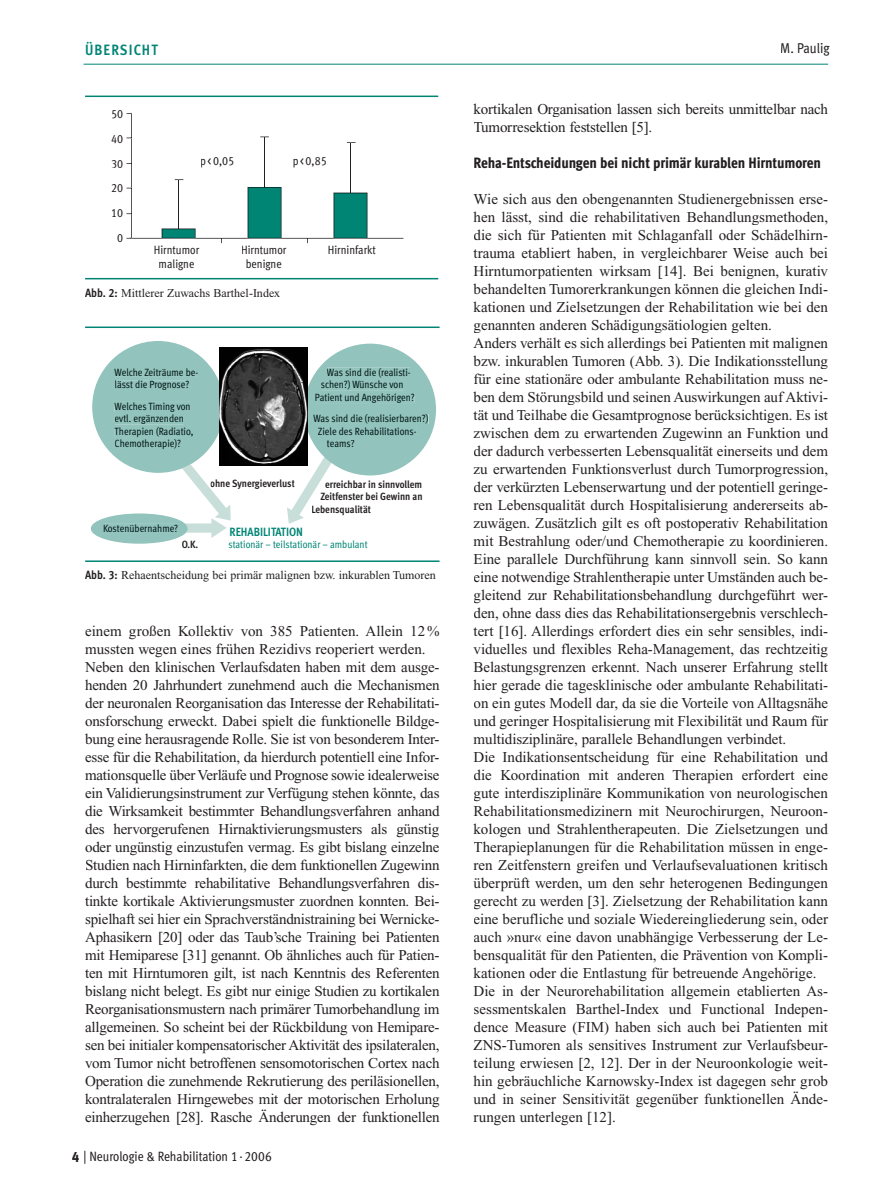
<style>
.page{position:relative;width:892px;height:1191px;background:#fff}
.page>*{position:absolute;margin:0;border:0;box-sizing:border-box;transform-origin:0 0}
.t1{font:15px/18px "Times New Roman";letter-spacing:-.005em;color:#231f20}
.t2{font:15px "Meta Cond Extra Bold LF";letter-spacing:-.01em;color:#231f20}
.t3{font:700 15px "Meta Cond";letter-spacing:.075em;color:#008575}
.t4{font:14.25px "Meta Cond Book LF";color:#231f20}
.t5{font:13.5px "Meta Cond Book LF";color:#231f20}
.t6{font:12px "Times New Roman";color:#231f20}
.t7{font:12px/24.8px "Meta Cond Book LF";color:#231f20;text-align:center}
.t8{font:12px "Meta Cond Bold LF";color:#008575}
.t9{font:10.5px/12.6px "Meta Cond Book LF";color:#021716}
.t10{font:10.5px "Meta Cond Bold LF";color:#231f20}
.t11{font:10.5px "Meta Cond Book LF";color:#008575}
.s1{font-family:"Meta Cond Bold LF"}
.s2{font-family:"Meta Cond Extra Bold LF";font-size:15px}
</style>
<div class="page">
<hr style="left:83px;top:64px;width:745px;height:1px;background:#008575">
<svg style="left:126px;top:113px;width:277px;height:130px"></svg>
<hr style="left:85px;top:96px;width:353px;height:1px;background:#008575">
<hr style="left:85px;top:278px;width:353px;height:1px;background:#008575">
<svg style="left:287px;top:344px;width:149px;height:180px"></svg>
<div style="left:327px;top:368px;width:83px;height:9px;background:#93c3bd"></div>
<div style="left:321px;top:380px;width:82px;height:10px;background:#93c3bd"></div>
<div style="left:316px;top:393px;width:98px;height:10px;background:#93c3bd"></div>
<div style="left:313px;top:414px;width:115px;height:10px;background:#93c3bd"></div>
<div style="left:318px;top:427px;width:98px;height:8px;background:#93c3bd"></div>
<div style="left:327px;top:440px;width:27px;height:7px;background:#93c3bd"></div>
<img style="left:230px;top:347px;width:78px;height:118px">
<svg style="left:91px;top:341px;width:139px;height:202px"></svg>
<hr style="left:85px;top:326px;width:354px;height:2px;background:#008575">
<hr style="left:85px;top:560px;width:354px;height:2px;background:#008575">
<p class="t3" style="left:85px;top:41px;width:74px">ÜBERSICHT</p>
<p class="t4" style="left:780px;top:40px;width:51px">M. Paulig</p>
<p class="t7" style="left:111px;top:101px;width:13px">50<br>40<br>30<br>20<br>10<br>0</p>
<p class="t7" style="left:200px;top:148px;width:35px">p &lt; 0,05</p>
<p class="t7" style="left:293px;top:148px;width:35px">p &lt; 0,85</p>
<p class="t7" style="left:154px;top:242px;width:47px;line-height:14.4px">Hirntumor maligne</p>
<p class="t7" style="left:241px;top:242px;width:47px;line-height:14.4px">Hirntumor benigne</p>
<p class="t7" style="left:328px;top:237px;width:50px">Hirninfarkt</p>
<p class="t6" style="left:85px;top:286px;width:196px"><span class="s1">Abb. 2:</span> Mittlerer Zuwachs Barthel-Index</p>
<p class="t9" style="left:115px;top:366px;width:85px">Welche Zeiträume be&shy;lässt die Prognose?</p>
<p class="t9" style="left:115px;top:399px;width:80px">Welches Timing von evtl. ergänzenden<br>Therapien (Radiatio,<br>Chemotherapie)?</p>
<p class="t9" style="left:103px;top:521px;width:77px">Kostenübernahme?</p>
<p class="t9" style="left:327px;top:366px;width:85px">Was sind die (realisti-</p>
<p class="t9" style="left:321px;top:378px;width:84px">schen?) Wünsche von</p>
<p class="t9" style="left:315px;top:391px;width:101px">Patient und Angehörigen?</p>
<p class="t9" style="left:313px;top:412px;width:116px">Was sind die (realisierbaren?)</p>
<p class="t9" style="left:318px;top:425px;width:100px">Ziele des Rehabilitations-</p>
<p class="t9" style="left:327px;top:437px;width:29px">teams?</p>
<p class="t10" style="left:210px;top:477px;width:86px">ohne Synergieverlust</p>
<p class="t8" style="left:229px;top:524px;width:75px">REHABILITATION</p>
<p class="t10" style="left:325px;top:478px;width:99px">erreichbar in sinnvollem</p>
<p class="t10" style="left:320px;top:490px;width:103px">Zeit fenster bei Gewinn an</p>
<p class="t10" style="left:311px;top:503px;width:61px">Lebensqualität</p>
<p class="t10" style="left:182px;top:538px;width:18px">O.K.</p>
<p class="t11" style="left:228px;top:538px;width:141px">stationär – teilstationär – ambulant</p>
<p class="t6" style="left:85px;top:569px;width:352px"><span class="s1">Abb. 3:</span> Rehaentscheidung bei primär malignen bzw. inkurablen Tumoren</p>
<p class="t1" style="left:85px;top:622px;width:356px">einem großen Kollektiv von 385 Patienten. Allein 12 % mussten wegen eines frühen Rezidivs reoperiert werden.<br>Neben den klinischen Verlaufsdaten haben mit dem ausge&shy;henden 20 Jahrhundert zunehmend auch die Mechanismen der neuronalen Reorganisation das Interesse der Rehabilitati&shy;onsforschung erweckt. Dabei spielt die funktionelle Bildge&shy;bung eine herausragende Rolle. Sie ist von besonderem Inter&shy;esse für die Rehabilitation, da hierdurch potentiell eine Infor&shy;mationsquelle über Verläufe und Prognose sowie idealerweise ein Validierungsinstrument zur Verfügung stehen könnte, das die Wirksamkeit bestimmter Behandlungsverfahren anhand des hervorgerufenen Hirnaktivierungsmusters als günstig oder ungünstig einzustufen vermag. Es gibt bislang einzelne Studien nach Hirninfarkten, die dem funktionellen Zugewinn durch bestimmte rehabilitative Behandlungsverfahren dis&shy;tinkte kortikale Aktivierungsmuster zuordnen konnten. Bei&shy;spielhaft sei hier ein Sprachverständnistraining bei Wernicke-Aphasikern [20] oder das Taub’sche Training bei Patienten mit Hemiparese [31] genannt. Ob ähnliches auch für Patien&shy;ten mit Hirntumoren gilt, ist nach Kenntnis des Referenten bislang nicht belegt. Es gibt nur einige Studien zu kortikalen Reorganisationsmustern nach primärer Tumorbehandlung im allgemeinen. So scheint bei der Rückbildung von Hemipare&shy;sen bei initialer kompensatorischer Aktivität des ipsilateralen, vom Tumor nicht betroffenen sensomotorischen Cortex nach Operation die zunehmende Rekrutierung des periläsionellen, kontralateralen Hirngewebes mit der motorischen Erholung einherzugehen [28]. Rasche Änderungen der funktionellen</p>
<p class="t5" style="left:72px;top:1148px;width:202px"><span class="s2">4</span> | Neurologie &amp; Rehabilitation 1 · 2006</p>
<p class="t1" style="left:473px;top:100px;width:356px">kortikalen Organisation lassen sich bereits unmittelbar nach<br>Tumorresektion feststellen [5].</p>
<p class="t2" style="left:473px;top:153px;width:349px">Reha-Entscheidungen bei nicht primär kurablen Hirntumoren</p>
<p class="t1" style="left:473px;top:190px;width:356px">Wie sich aus den obengenannten Studienergebnissen erse&shy;hen lässt, sind die rehabilitativen Behandlungsmethoden, die sich für Patienten mit Schlaganfall oder Schädelhirn&shy;trauma etabliert haben, in vergleichbarer Weise auch bei Hirntumorpatienten wirksam [14]. Bei benignen, kurativ behandelten Tumorerkrankungen können die gleichen Indi&shy;kationen und Zielsetzungen der Rehabilitation wie bei den genannten anderen Schädigungsätiologien gelten.<br>Anders verhält es sich allerdings bei Patienten mit mali gnen bzw. inkurablen Tumoren (Abb. 3). Die Indikationsstellung für eine stationäre oder ambulante Rehabilitation muss ne&shy;ben dem Störungsbild und seinen Auswirkungen auf Aktivi&shy;tät und Teilhabe die Gesamtprognose berücksichtigen. Es ist zwischen dem zu erwartenden Zugewinn an Funktion und der dadurch verbesserten Lebensqualität einerseits und dem zu erwartenden Funktionsverlust durch Tumorprogression, der verkürzten Lebenserwartung und der potentiell geringe&shy;ren Lebensqualität durch Hospitalisierung andererseits ab&shy;zuwägen. Zusätzlich gilt es oft postoperativ Rehabilitation mit Bestrahlung oder/und Chemotherapie zu koordinieren.<br>Eine parallele Durchführung kann sinnvoll sein. So kann eine notwendige Strahlentherapie unter Umständen auch be&shy;gleitend zur Rehabilitationsbehandlung durchgeführt wer&shy;den, ohne dass dies das Rehabilitationsergebnis verschlech&shy;tert [16]. Allerdings erfordert dies ein sehr sensibles, indi&shy;viduelles und flexibles Reha-Management, das rechtzeitig Belastungsgrenzen erkennt. Nach unserer Erfahrung stellt hier gerade die tagesklinische oder ambulante Rehabilitati&shy;on ein gutes Modell dar, da sie die Vorteile von Alltagsnähe und geringer Hospitalisierung mit Flexibilität und Raum für multidisziplinäre, parallele Behandlungen verbindet.<br>Die Indikationsentscheidung für eine Rehabilitation und die Koordination mit anderen Therapien erfordert eine gute interdisziplinäre Kommunikation von neurologischen Rehabilitationsmedizinern mit Neurochirurgen, Neuroon&shy;kologen und Strahlentherapeuten. Die Zielsetzungen und Therapieplanungen für die Rehabilitation müssen in enge&shy;ren Zeitfenstern greifen und Verlaufsevaluationen kritisch überprüft werden, um den sehr heterogenen Bedingungen gerecht zu werden [3]. Zielsetzung der Rehabilitation kann eine berufliche und soziale Wiedereingliederung sein, oder auch »nur« eine davon unabhängige Verbesserung der Le&shy;bensqualität für den Patienten, die Prävention von Kompli&shy;kationen oder die Entlastung für betreuende Angehörige.<br>Die in der Neurorehabilitation allgemein etablierten As&shy;sessmentskalen Barthel-Index und Functional Indepen&shy;dence Measure (FIM) haben sich auch bei Patienten mit ZNS-Tumoren als sensitives Instrument zur Verlaufsbeur&shy;teilung erwiesen [2, 12]. Der in der Neuroonkologie weit&shy;hin gebräuchliche Karnowsky-Index ist dagegen sehr grob und in seiner Sensitivität gegenüber funktionellen Ände&shy;rungen unterlegen [12].</p>
</div>
